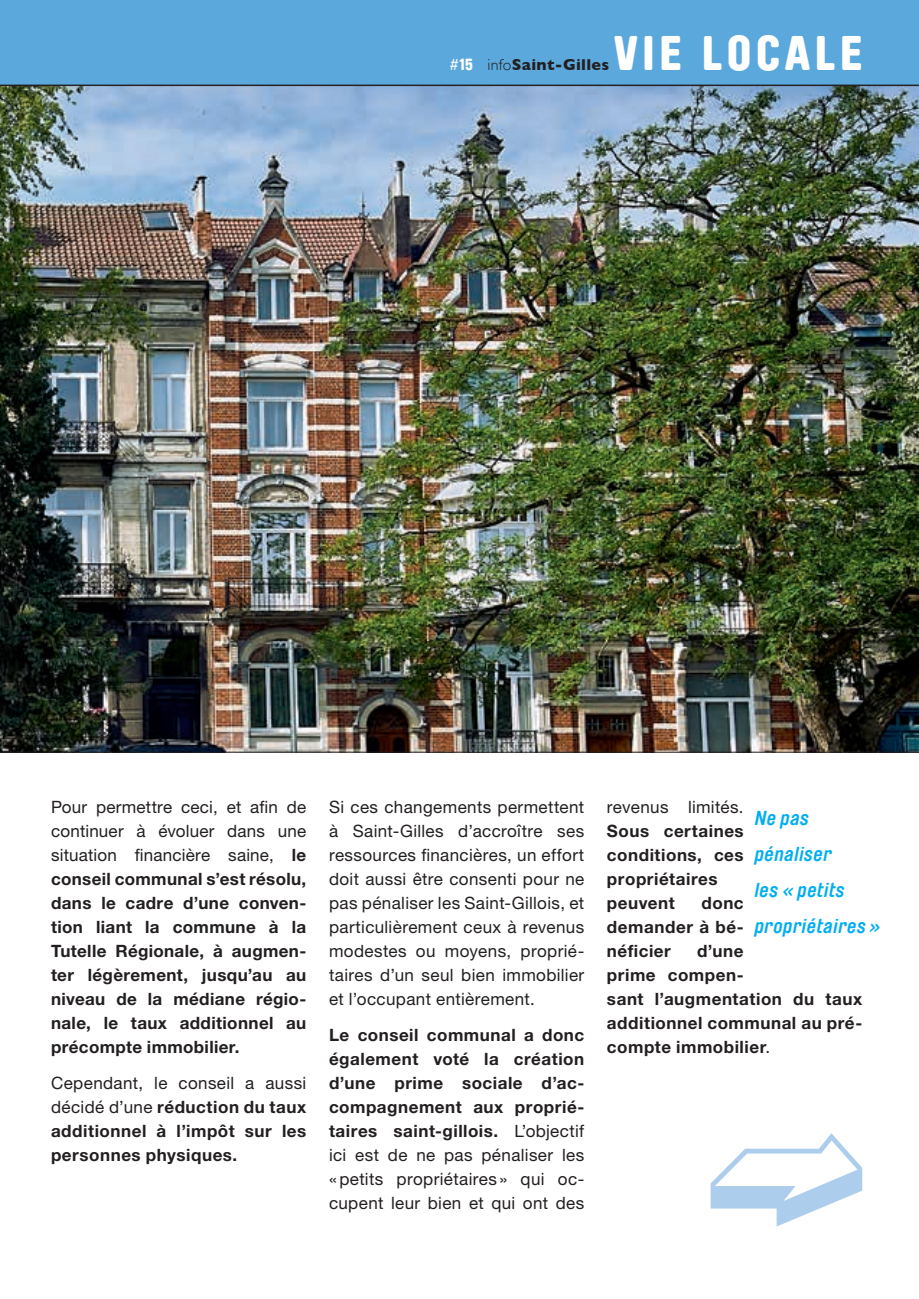
<style>
.page{position:relative;width:919px;height:1299px;background:#fff}
.page>*{position:absolute;margin:0;border:0;box-sizing:border-box;transform-origin:0 0}
.t1{font:900 48px "Brauer Neue";letter-spacing:.1em;color:#fff}
.t2{font:italic 700 20px/36px "Brauer Neue";letter-spacing:.03em;color:#00aeef}
.t3{font:700 17px/24px "Helvetica Neue LT Pro";letter-spacing:.03em;color:#231f20;text-align:justify}
.t4{font:17px/24px "Helvetica Neue LT Pro";letter-spacing:.02em;color:#231f20;text-align:justify}
.t5{font:700 16px "Gill Sans";letter-spacing:.02em;color:#231f20}
.s1{font-family:"Brauer Neue";font-weight:400;color:#fff}
.s2{font-family:"Brauer Neue";font-weight:900;color:#fff}
.s3{font-weight:300}
.s4{font-weight:400}
</style>
<div class="page">
<img style="left:0;top:86px;width:918px;height:666px">
<svg style="left:710px;top:1133px;width:152px;height:93px"></svg>
<div style="left:0;top:0;width:918px;height:85px;background:#5ba8dc"></div>
<hr style="left:0;top:85px;width:918px;height:1px;background:#231f20">
<h1 class="t1" style="left:614px;top:26px;width:250px">VIE LOCALE</h1>
<p class="t5" style="left:449px;top:52px;width:161px"><span class="s1">#</span><span class="s2">15</span> <span class="s3">info</span>Saint-Gilles</p>
<p class="t3" style="left:51px;top:794px;width:257px"><span class="s4">Pour permettre ceci, et afin de continuer à évoluer dans une situation financière saine,</span> le conseil communal s’est résolu, dans le cadre d’une conven&shy;tion liant la commune à la Tutelle Régionale, à augmen&shy;ter légèrement, jusqu’au au niveau de la médiane régio&shy;nale, le taux additionnel au précompte immobilier.</p>
<p class="t3" style="left:51px;top:1070px;width:257px"><span class="s4">Cependant, le conseil a aussi décidé d’une</span> réduction du taux additionnel à l’impôt sur les personnes physiques.</p>
<p class="t4" style="left:329px;top:794px;width:257px">Si ces changements permettent à Saint-Gilles d’accroître ses ressources financières, un effort doit aussi être consenti pour ne pas pénaliser les Saint-Gillois, et particulièrement ceux à revenus modestes ou moyens, proprié&shy;taires d’un seul bien immobilier et l’occupant entièrement.</p>
<p class="t3" style="left:329px;top:1022px;width:257px">Le conseil communal a donc également voté la création d’une prime sociale d’ac&shy;compagnement aux proprié&shy;taires saint-gillois. <span class="s4">L’objectif ici est de ne pas pénaliser les «petits propriétaires » qui oc&shy;cupent leur bien et qui ont des</span></p>
<p class="t4" style="left:607px;top:795px;width:135px">revenus limités.</p>
<p class="t3" style="left:607px;top:818px;width:138px;text-align:left">Sous certaines conditions, ces propriétaires peuvent</p>
<p class="t2" style="left:755px;top:800px;width:127px">Ne pas pénaliser<br>les « petits propriétaires »</p>
<p class="t3" style="left:607px;top:890px;width:138px;text-indent:95px">donc demander à bé&shy;néficier</p>
<p class="t3" style="left:607px;top:938px;width:257px;text-align:left;text-indent:90px">d’une<br>prime compen-<br>sant l’augmentation du taux additionnel communal au pré&shy;compte immobilier<span class="s4">.</span></p>
</div>
